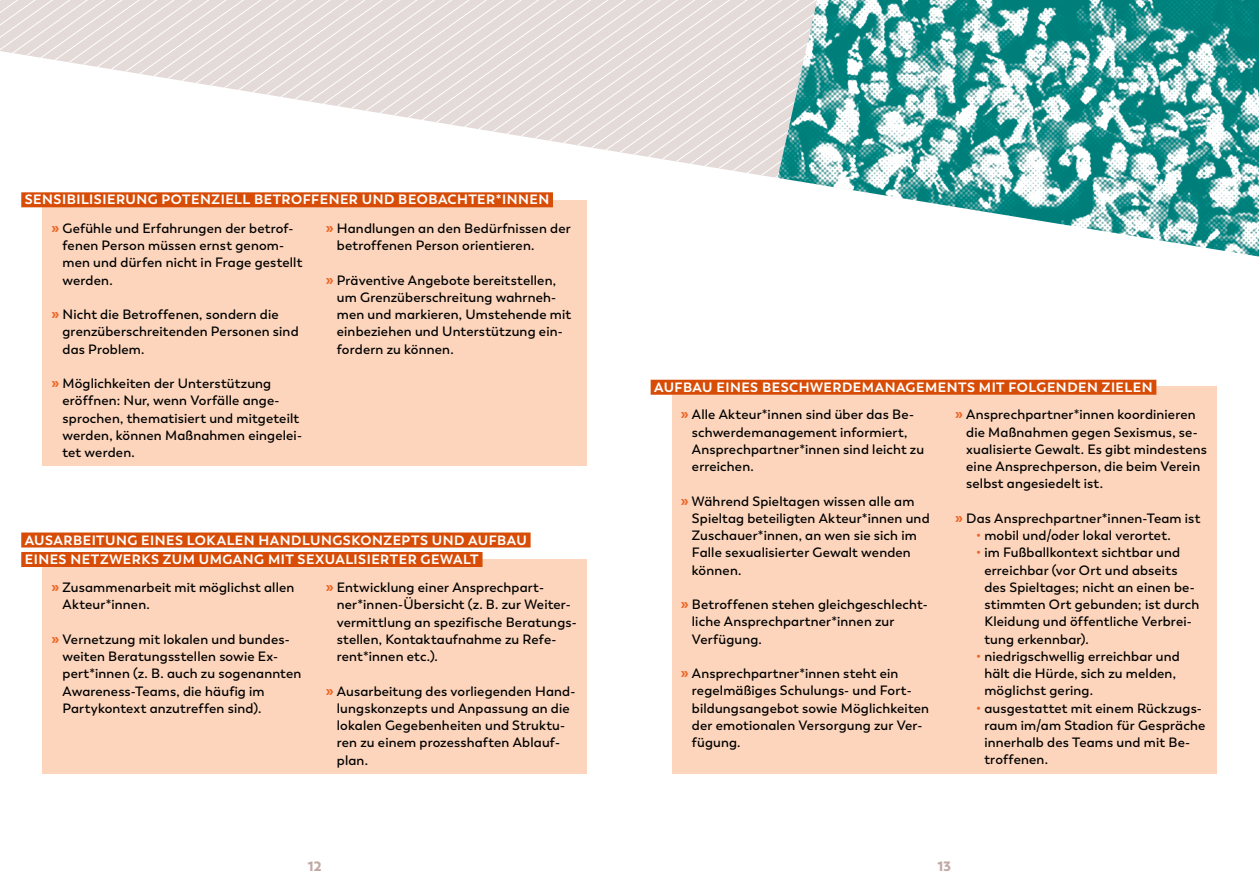
<style>
.page{position:relative;width:1259px;height:893px;background:#fff}
.page>*{position:absolute;margin:0;border:0;box-sizing:border-box;transform-origin:0 0}
.t1{font:700 16.5px "Trenda";color:#ec6424}
.t2{font:600 13.5px/17.2px "Trenda";letter-spacing:.01em;color:#000}
.t3{font:700 13.5px/19.5px "Trenda";letter-spacing:.035em;color:#fff}
.t4{font:900 13.5px "Trenda";color:#c0a9a4}
.s1{font-weight:700;font-size:16.5px;color:#ec6424}
.s2{color:#ec6424}
</style>
<div class="page">
<div style="left:43px;top:200px;width:544px;height:266px;background:#fcd5bc"></div>
<div style="left:672px;top:386px;width:544px;height:388px;background:#fcd5bc"></div>
<div style="left:43px;top:559px;width:544px;height:215px;background:#fcd5bc"></div>
<svg style="left:0;top:0;width:777px;height:213px"></svg>
<img style="left:777px;top:0;width:482px;height:257px">
<div style="left:21px;top:192px;width:532px;height:15px;background:#d74d07"></div>
<div style="left:21px;top:532px;width:509px;height:15px;background:#d74d07"></div>
<div style="left:21px;top:552px;width:461px;height:15px;background:#d74d07"></div>
<div style="left:650px;top:380px;width:506px;height:15px;background:#d74d07"></div>
<h2 class="t3" style="left:25px;top:190px;width:526px">SENSIBILISIERUNG POTENZIELL BETROFFENER UND BEOBACHTER*INNEN</h2>
<p class="t2" style="left:62px;top:220px;width:241px;text-indent:-11px"><span class="s1">»</span> Gefühle und Erfahrungen der betrof&shy;fenen Person müssen ernst genom&shy;men und dürfen nicht in Frage gestellt werden.</p>
<p class="t2" style="left:62px;top:306px;width:238px;text-indent:-11px"><span class="s1">»</span> Nicht die Betroffenen, sondern die grenzüberschreitenden Personen sind das Problem.</p>
<p class="t2" style="left:62px;top:375px;width:241px;text-indent:-11px"><span class="s1">»</span> Möglichkeiten der Unterstützung eröffnen: Nur, wenn Vorfälle ange&shy;sprochen, thematisiert und mitgeteilt werden, können Maßnahmen eingelei&shy;tet werden.</p>
<p class="t2" style="left:337px;top:220px;width:235px;text-indent:-11px"><span class="s1">»</span> Handlungen an den Bedürfnissen der betroffenen Person orientieren.</p>
<p class="t2" style="left:337px;top:272px;width:236px;text-indent:-11px"><span class="s1">»</span> Präventive Angebote bereitstellen, um Grenzüberschreitung wahrneh&shy;men und markieren, Umstehende mit einbeziehen und Unterstützung ein&shy;fordern zu können.</p>
<h2 class="t3" style="left:25px;top:530px;width:503px">AUSARBEITUNG EINES LOKALEN HANDLUNGSKONZEPTS UND AUFBAU<br>EINES NETZWERKS ZUM UMGANG MIT SEXUALISIERTER GEWALT</h2>
<p class="t2" style="left:62px;top:579px;width:233px;text-indent:-11px"><span class="s1">»</span> Zusammenarbeit mit möglichst allen<br>Akteur*innen.</p>
<p class="t2" style="left:62px;top:631px;width:240px;text-indent:-11px"><span class="s1">»</span> Vernetzung mit lokalen und bundes&shy;weiten Beratungsstellen sowie Ex&shy;pert*innen (z. B. auch zu sogenannten Awareness-Teams, die häufg im Partykontext anzutreffen sind).</p>
<p class="t2" style="left:337px;top:579px;width:241px;text-indent:-11px"><span class="s1">»</span> Entwicklung einer Ansprechpart&shy;ner*innen-Übersicht (z. B. zur Weiter&shy;vermittlung an spezifsche Beratungs&shy;stellen, Kontaktaufnahme zu Refe&shy;rent*innen etc.).</p>
<p class="t2" style="left:337px;top:683px;width:240px;text-indent:-11px"><span class="s1">»</span> Ausarbeitung des vorliegenden Hand&shy;lungskonzepts und Anpassung an die lokalen Gegebenheiten und Struktu&shy;ren zu einem prozesshaften Ablauf&shy;plan.</p>
<p class="t4" style="left:308px;top:857px;width:15px">12</p>
<h2 class="t3" style="left:654px;top:377px;width:500px">AUFBAU EINES BESCHWERDEMANAGEMENTS MIT FOLGENDEN ZIELEN</h2>
<p class="t2" style="left:692px;top:406px;width:234px">Alle Akteur*innen sind über das Be&shy;schwerdemanagement informiert,<br>Ansprechpartner*innen sind leicht zu erreichen.</p>
<p class="t2" style="left:692px;top:492px;width:239px;text-indent:-11px"><span class="s1">»</span> Während Spieltagen wissen alle am<br>Spieltag beteiligten Akteur*innen und<br>Zuschauer*innen, an wen sie sich im<br>Falle sexualisierter Gewalt wenden können.</p>
<p class="t2" style="left:692px;top:596px;width:237px;text-indent:-11px"><span class="s1">»</span> Betroffenen stehen gleichgeschlecht&shy;liche Ansprechpartner*innen zur<br>Verfügung.</p>
<p class="t2" style="left:692px;top:665px;width:239px;text-indent:-11px"><span class="s1">»</span> Ansprechpartner*innen steht ein regelmäßiges Schulungs- und Fort&shy;bildungsangebot sowie Möglichkeiten der emotionalen Versorgung zur Ver&shy;fügung.</p>
<p class="t2" style="left:966px;top:406px;width:242px">Ansprechpartner*innen koordinieren die Maßnahmen gegen Sexismus, se&shy;xualisierte Gewalt. Es gibt mindestens eine Ansprechperson, die beim Verein selbst angesiedelt ist.</p>
<p class="t2" style="left:954px;top:510px;width:247px"><span class="s1">»</span> Das Ansprechpartner*innen-Team ist</p>
<p class="t2" style="left:976px;top:527px;width:196px"><span class="s2">•</span> mobil und/oder lokal verortet.</p>
<p class="t2" style="left:984px;top:544px;width:217px;text-indent:-8px"><span class="s2">•</span> im Fußballkontext sichtbar und erreichbar (vor Ort und abseits des Spieltages; nicht an einen be&shy;stimmten Ort gebunden; ist durch<br>Kleidung und öffentliche Verbrei&shy;tung erkennbar).</p>
<p class="t2" style="left:984px;top:648px;width:197px;text-indent:-8px"><span class="s2">•</span> niedrigschwellig erreichbar und hält die Hürde, sich zu melden, möglichst gering.</p>
<p class="t2" style="left:984px;top:699px;width:222px;text-indent:-8px"><span class="s2">•</span> ausgestattet mit einem Rückzugs&shy;raum im/am Stadion für Gespräche innerhalb des Teams und mit Be&shy;troffenen.</p>
<p class="t1" style="left:680px;top:403px;width:10px">»</p>
<p class="t1" style="left:954px;top:403px;width:10px">»</p>
<p class="t4" style="left:937px;top:857px;width:15px">13</p>
</div>
